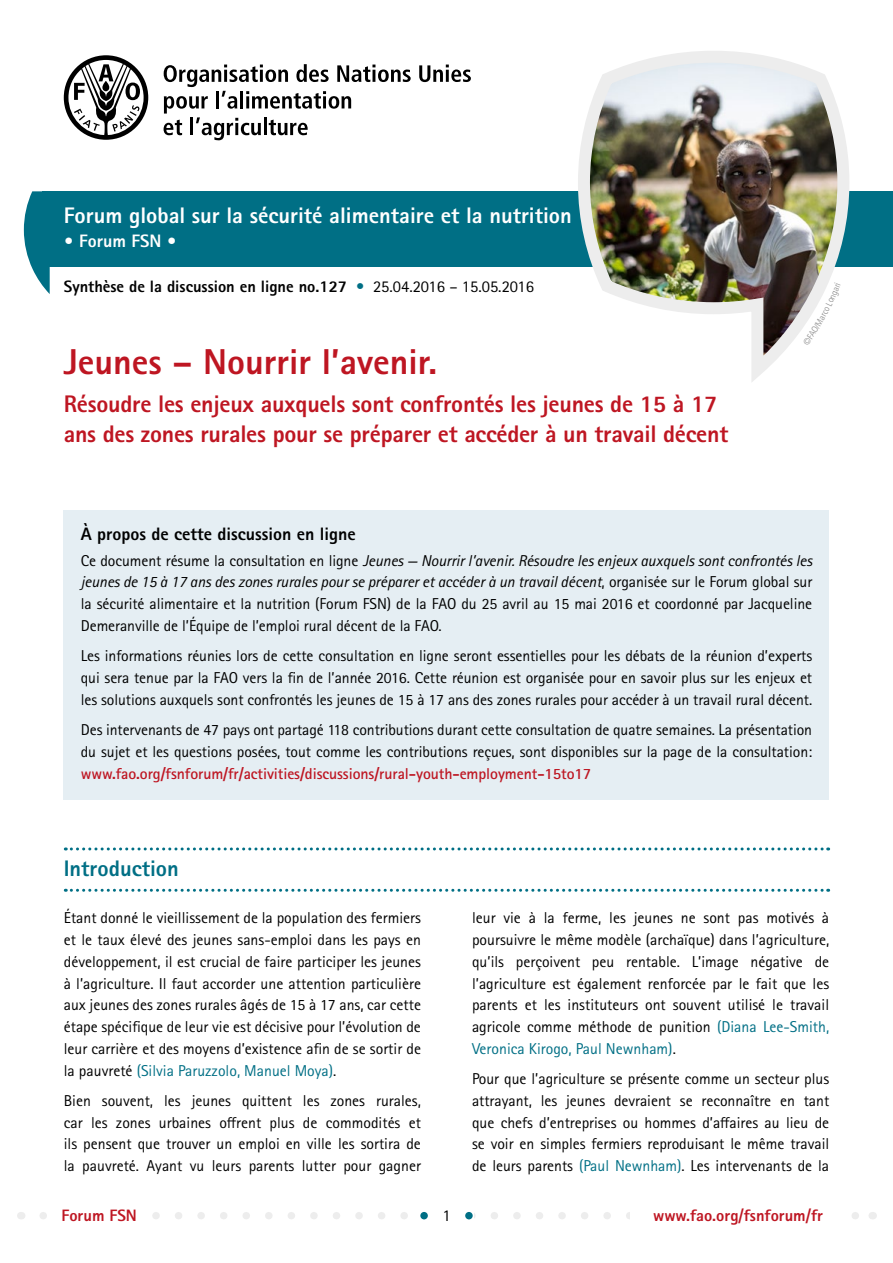
<style>
.page{position:relative;width:893px;height:1263px;background:#fff}
.page>*{position:absolute;margin:0;border:0;box-sizing:border-box;transform-origin:0 0}
.t1{font:800 36px "Rotis Sans Serif Std";color:#be1622}
.t2{font:800 24px/30px "Rotis Sans Serif Std";letter-spacing:-.01em;color:#be1622}
.t3{font:800 22.5px "Rotis Sans Serif Std";color:#fff}
.t4{font:800 22.5px "Rotis Sans Serif Std";color:#006f85}
.t5{font:800 18px "Rotis Sans Serif Std";color:#000}
.t6{font:800 18px "Rotis Sans Serif Std";color:#fff}
.t7{font:800 16.5px "Rotis Sans Serif Std";color:#000}
.t8{font:800 16.5px "Rotis Sans Serif Std";color:#be1622}
.t9{font:16.5px "Rotis Sans Serif Std";color:#000}
.t10{font:15.75px/21.8px "Rotis Sans Serif Std";letter-spacing:-.005em;color:#000;text-align:justify}
.t11{font:700 15.75px "Rotis Sans Serif Std";letter-spacing:-.005em;color:#be1622}
.s1{font-weight:400;color:#006f85}
.s2{font-weight:400}
.s3{font-style:italic}
.s4{color:#006f85}
</style>
<div class="page">
<svg style="left:43px;top:1212px;width:816px;height:7px"></svg>
<div style="left:419px;top:1204px;width:55px;height:23px;background:#fff"></div>
<div style="left:420px;top:1212px;width:8px;height:7px;background:#006f85;border-radius:50%"></div>
<div style="left:465px;top:1212px;width:8px;height:7px;background:#006f85;border-radius:50%"></div>
<div style="left:43px;top:191px;width:850px;height:75px;background:#006f85"></div>
<svg style="left:24px;top:191px;width:26px;height:103px"></svg>
<div style="left:630px;top:1204px;width:216px;height:23px;background:#fff"></div>
<div style="left:47px;top:1204px;width:104px;height:23px;background:#fff"></div>
<svg style="left:64px;top:55px;width:84px;height:85px"></svg>
<svg style="left:419px;top:65px;width:52px;height:17px"></svg>
<svg style="left:164px;top:64px;width:247px;height:76px"></svg>
<svg style="left:65px;top:847px;width:764px;height:3px"></svg>
<svg style="left:65px;top:889px;width:764px;height:3px"></svg>
<div style="left:64px;top:510px;width:765px;height:289px;background:#e5eef3"></div>
<img style="left:572px;top:51px;width:283px;height:331px">
<svg style="left:803px;top:283px;width:38px;height:63px"></svg>
<h3 class="t3" style="left:64px;top:201px;width:510px">Forum global sur la sécurité alimentaire et la nutrition</h3>
<p class="t6" style="left:64px;top:229px;width:115px">• Forum FSN •</p>
<p class="t7" style="left:64px;top:276px;width:472px">Synthèse de la discussion en ligne no.127 <span class="s1">•</span> <span class="s2">25.04.2016 – 15.05.2016</span></p>
<h1 class="t1" style="left:64px;top:338px;width:375px">Jeunes – Nourrir l’avenir.</h1>
<h2 class="t2" style="left:64px;top:389px;width:666px">Résoudre les enjeux auxquels sont confrontés les jeunes de 15 à 17 ans des zones rurales pour se préparer et accéder à un travail décent</h2>
<p class="t5" style="left:81px;top:522px;width:276px">À propos de cette discussion en ligne</p>
<p class="t10" style="left:81px;top:550px;width:733px">Ce document résume la consultation en ligne <span class="s3">Jeunes — Nourrir l’avenir. Résoudre les enjeux auxquels sont confrontés les jeunes de 15 à 17 ans des zones rurales pour se préparer et accéder à un travail décent</span>, organisée sur le Forum global sur la sécurité alimentaire et la nutrition (Forum FSN) de la FAO du 25 avril au 15 mai 2016 et coordonné par Jacqueline Demeranville de l’Équipe de l’emploi rural décent de la FAO.</p>
<p class="t10" style="left:81px;top:645px;width:733px">Les informations réunies lors de cette consultation en ligne seront essentielles pour les débats de la réunion d’experts qui sera tenue par la FAO vers la fin de l’année 2016. Cette réunion est organisée pour en savoir plus sur les enjeux et les solutions auxquels sont confrontés les jeunes de 15 à 17 ans des zones rurales pour accéder à un travail rural décent.</p>
<p class="t10" style="left:81px;top:719px;width:733px">Des intervenants de 47 pays ont partagé 118 contributions durant cette consultation de quatre semaines. La présentation du sujet et les questions posées, tout comme les contributions reçues, sont disponibles sur la page de la consultation:</p>
<p class="t11" style="left:81px;top:763px;width:512px">www.fao.org/fsnforum/fr/activities/discussions/rural-youth-employment-15to17</p>
<h3 class="t4" style="left:64px;top:854px;width:116px">Introduction</h3>
<p class="t10" style="left:64px;top:907px;width:359px">Étant donné le vieillissement de la population des fermiers et le taux élevé des jeunes sans-emploi dans les pays en développement, il est crucial de faire participer les jeunes à l’agriculture. Il faut accorder une attention particulière aux jeunes des zones rurales âgés de 15 à 17 ans, car cette étape spécifique de leur vie est décisive pour l’évolution de leur carrière et des moyens d’existence afin de se sortir de la pauvreté <span class="s4">(Silvia Paruzzolo, Manuel Moya)</span>.</p>
<p class="t10" style="left:64px;top:1090px;width:359px">Bien souvent, les jeunes quittent les zones rurales, car les zones urbaines offrent plus de commodités et ils pensent que trouver un emploi en ville les sortira de la pauvreté. Ayant vu leurs parents lutter pour gagner</p>
<p class="t10" style="left:472px;top:907px;width:359px">leur vie à la ferme, les jeunes ne sont pas motivés à poursuivre le même modèle (archaïque) dans l’agriculture, qu’ils perçoivent peu rentable. L’image négative de l’agriculture est également renforcée par le fait que les parents et les instituteurs ont souvent utilisé le travail agricole comme méthode de punition <span class="s4">(Diana Lee-Smith, Veronica Kirogo, Paul Newnham)</span>.</p>
<p class="t10" style="left:472px;top:1068px;width:359px">Pour que l’agriculture se présente comme un secteur plus attrayant, les jeunes devraient se reconnaître en tant que chefs d’entreprises ou hommes d’affaires au lieu de se voir en simples fermiers reproduisant le même travail de leurs parents <span class="s4">(Paul Newnham)</span>. Les intervenants de la</p>
<p class="t8" style="left:61px;top:1205px;width:77px">Forum FSN</p>
<p class="t8" style="left:653px;top:1205px;width:171px">www.fao.org/fsnforum/fr</p>
<p class="t9" style="left:442px;top:1206px;width:10px">1</p>
</div>
